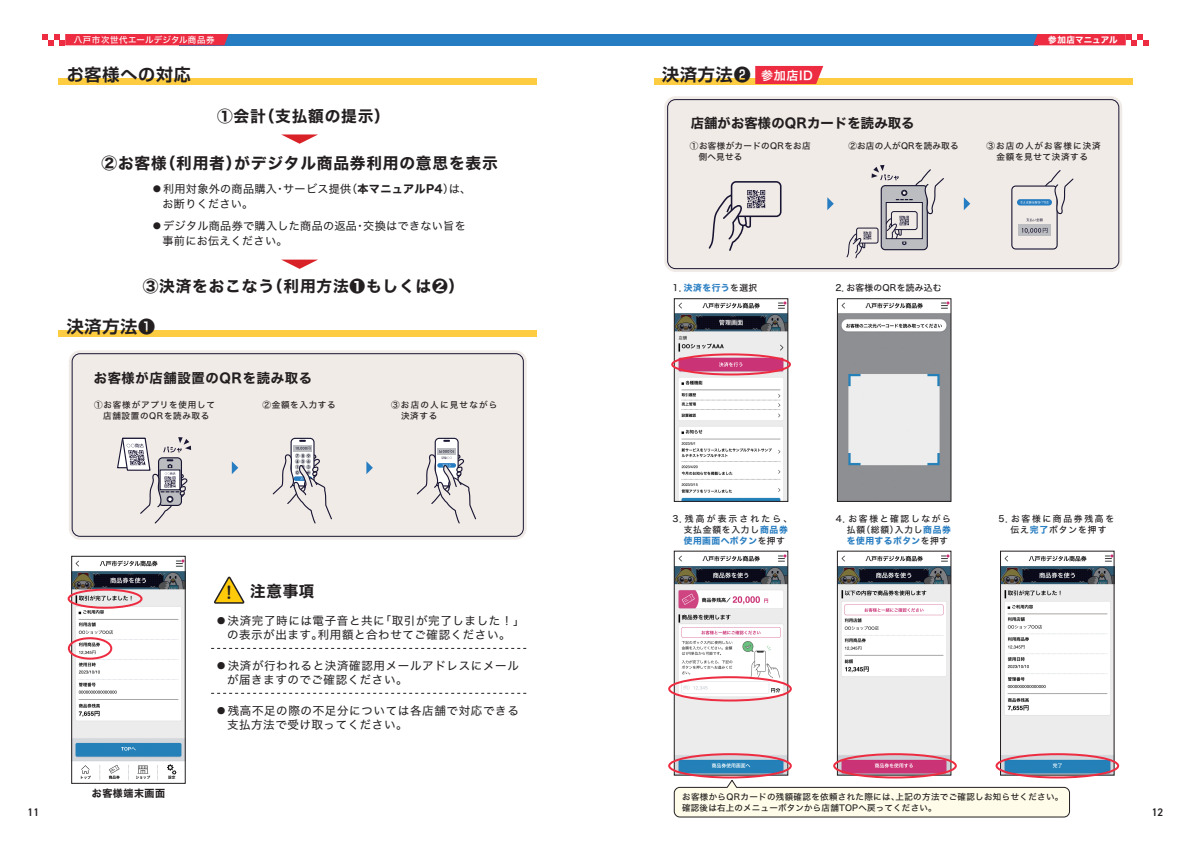
<style>
.page{position:relative;width:1191px;height:842px;background:#fff}
.page>*{position:absolute;margin:0;border:0;box-sizing:border-box;transform-origin:0 0}
.t1{font:17.5px "DNP Shuei M Go Std B";color:#231f20}
.t2{font:700 17px "Shin Go Pr 5 De";letter-spacing:.05em;color:#231f20}
.t3{font:15.7px "Hiragino Sans W7";letter-spacing:.05em;color:#231f20}
.t4{font:15.5px "Hiragino Sans W7";color:#231f20}
.t5{font:13.3px "Hiragino Sans W7";letter-spacing:.01em;color:#231f20}
.t6{font:13.3px "Hiragino Sans W7";letter-spacing:.05em;color:#231f20}
.t7{font:12px "Hiragino Sans W6";letter-spacing:.05em;color:#fff}
.t8{font:11.5px/14px "Hiragino Sans W4";letter-spacing:.055em;color:#231f20}
.t9{font:11.1px/15px "Hiragino Sans W4";letter-spacing:.03em;color:#231f20}
.t10{font:600 11px "DIN2014";color:#231f20}
.t11{font:10px "Hiragino Sans W7";letter-spacing:.05em;color:#231f20}
.t12{font:8.8px/11.2px "Hiragino Sans W5";letter-spacing:.185em;color:#231f20;text-align:right}
.t13{font:8.8px/11.2px "Hiragino Sans W5";letter-spacing:.245em;color:#231f20}
.t14{font:8.8px "Hiragino Sans W7";letter-spacing:.05em;color:#277dc1}
.t15{font:8.8px/11.2px "Hiragino Sans W5";letter-spacing:.19em;color:#231f20;text-align:center}
.t16{font:8.8px "Hiragino Sans W5";letter-spacing:.025em;color:#231f20}
.t17{font:8.8px "Hiragino Sans W5";letter-spacing:.1em;color:#231f20}
.t18{font:8.6px/10.9px "Hiragino Sans W5";letter-spacing:.095em;color:#231f20;text-align:center}
.t19{font:8.6px/10.9px "Hiragino Sans W5";letter-spacing:.12em;color:#231f20;text-align:center}
.t20{font:8.6px/10.9px "Hiragino Sans W5";letter-spacing:.04em;color:#231f20}
.t21{font:8.6px/10.9px "Hiragino Sans W5";letter-spacing:.14em;color:#231f20}
.t22{font:8.6px "Hiragino Sans W5";letter-spacing:.025em;color:#231f20}
.t23{font:8.6px "Hiragino Sans W5";letter-spacing:.075em;color:#231f20}
.t24{font:8.5px/11px "Hiragino Sans W5";letter-spacing:.04em;color:#231f20}
.t25{font:8.5px "Hiragino Sans W5";letter-spacing:.05em;color:#fff}
.t26{font:8.5px "Hiragino Sans W7";color:#fff}
.s1{font-family:"Hiragino Sans W7"}
.s2{font-family:"Hiragino Sans W7";color:#277dc1}
.s3{font-family:"Hiragino Sans W5";color:#231f20}
</style>
<div class="page">
<div style="left:69px;top:350px;width:458px;height:190px;background:#f1ebe7;border-radius:11px"></div>
<div style="left:72px;top:354px;width:451px;height:182px;border:1px solid #181532;border-radius:8px"></div>
<div style="left:58px;top:79px;width:479px;height:6px;background:#fecc41"></div>
<div style="left:58px;top:330px;width:479px;height:7px;background:#fecc41"></div>
<div style="left:654px;top:79px;width:478px;height:6px;background:#fecc41"></div>
<img style="left:73px;top:559px;width:110px;height:222px">
<div style="left:71px;top:556px;width:114px;height:227px;border:1px solid #231f20"></div>
<div style="left:68px;top:589px;width:74px;height:20px;border:2px solid #ed2c41;border-radius:50%"></div>
<div style="left:68px;top:637px;width:44px;height:23px;border:2px solid #ed2c41;border-radius:50%"></div>
<svg style="left:282px;top:260px;width:35px;height:9px"></svg>
<svg style="left:281px;top:134px;width:37px;height:10px"></svg>
<svg style="left:232px;top:461px;width:6px;height:13px"></svg>
<svg style="left:366px;top:461px;width:7px;height:13px"></svg>
<div style="left:290px;top:438px;width:24px;height:48px;border:1px solid #181532;border-radius:4px"></div>
<svg style="left:272px;top:440px;width:60px;height:84px"></svg>
<div style="left:435px;top:438px;width:23px;height:48px;background:#fff;border-radius:4px"></div>
<div style="left:435px;top:438px;width:24px;height:48px;border:1px solid #181532;border-radius:4px"></div>
<svg style="left:443px;top:440px;width:7px;height:2px"></svg>
<div style="left:437px;top:448px;width:19px;height:7px;background:#bcbdc0"></div>
<svg style="left:416px;top:449px;width:61px;height:75px"></svg>
<svg style="left:117px;top:437px;width:74px;height:87px"></svg>
<svg style="left:214px;top:576px;width:31px;height:28px"></svg>
<div style="left:664px;top:96px;width:458px;height:176px;background:#f1ebe7;border-radius:11px"></div>
<div style="left:667px;top:99px;width:452px;height:170px;border:1px solid #181532;border-radius:8px"></div>
<img style="left:676px;top:301px;width:110px;height:199px">
<div style="left:674px;top:298px;width:114px;height:204px;border:1px solid #231f20"></div>
<div style="left:671px;top:353px;width:120px;height:22px;border:2px solid #ed2c41;border-radius:50%"></div>
<img style="left:839px;top:301px;width:110px;height:199px">
<div style="left:837px;top:298px;width:114px;height:204px;border:1px solid #231f20"></div>
<img style="left:676px;top:554px;width:110px;height:219px">
<div style="left:674px;top:551px;width:114px;height:224px;border:1px solid #231f20"></div>
<div style="left:668px;top:676px;width:124px;height:25px;border:2px solid #ed2c41;border-radius:50%"></div>
<div style="left:668px;top:753px;width:124px;height:25px;border:2px solid #ed2c41;border-radius:50%"></div>
<img style="left:839px;top:554px;width:110px;height:219px">
<div style="left:837px;top:551px;width:114px;height:224px;border:1px solid #231f20"></div>
<img style="left:1002px;top:554px;width:110px;height:219px">
<div style="left:1000px;top:551px;width:114px;height:224px;border:1px solid #231f20"></div>
<svg style="left:827px;top:197px;width:6px;height:13px"></svg>
<svg style="left:963px;top:197px;width:7px;height:13px"></svg>
<div style="left:1011px;top:185px;width:46px;height:65px;border:1px solid #181532;border-radius:4px"></div>
<div style="left:1018px;top:225px;width:32px;height:11px;background:#bcbdc0"></div>
<svg style="left:1021px;top:228px;width:26px;height:6px"></svg>
<div style="left:1017px;top:199px;width:35px;height:6px;background:#277dc1;border-radius:3px"></div>
<svg style="left:1020px;top:170px;width:54px;height:51px"></svg>
<div style="left:731px;top:181px;width:50px;height:36px;border:2px solid #181532;border-radius:5px"></div>
<svg style="left:708px;top:190px;width:57px;height:61px"></svg>
<svg style="left:846px;top:165px;width:98px;height:94px"></svg>
<div style="left:886px;top:202px;width:36px;height:37px;border:1px solid #181532"></div>
<div style="left:833px;top:753px;width:123px;height:25px;border:2px solid #ed2c41;border-radius:50%"></div>
<div style="left:995px;top:753px;width:124px;height:25px;border:2px solid #ed2c41;border-radius:50%"></div>
<svg style="left:674px;top:780px;width:396px;height:37px"></svg>
<svg style="left:211px;top:648px;width:316px;height:1px"></svg>
<svg style="left:211px;top:693px;width:316px;height:1px"></svg>
<svg style="left:755px;top:66px;width:68px;height:18px"></svg>
<div style="left:179px;top:34px;width:858px;height:11px;background:#277dc1"></div>
<svg style="left:43px;top:34px;width:186px;height:11px;background:#eb394d"></svg>
<svg style="left:1033px;top:34px;width:115px;height:11px"></svg>
<p class="t25" style="left:74px;top:32px;width:142px">八戸市次世代エールデジタル商品券</p>
<p class="t26" style="left:1048px;top:33px;width:71px">参加店マニュアル</p>
<h2 class="t2" style="left:67px;top:61px;width:126px">お客様への対応</h2>
<h3 class="t3" style="left:217px;top:103px;width:174px">①会計（支払額の提示）</h3>
<h3 class="t3" style="left:101px;top:150px;width:398px">②お客様（利用者）がデジタル商品券利用の意思を表示</h3>
<p class="t9" style="left:163px;top:180px;width:310px;text-indent:-11px">●利用対象外の商品購入・サービス提供（<span class="s1">本マニュアルP4</span>）は、お断りください。</p>
<p class="t9" style="left:163px;top:217px;width:305px;text-indent:-11px">●デジタル商品券で購入した商品の返品・交換はできない旨を事前にお伝えください。</p>
<h3 class="t3" style="left:143px;top:273px;width:323px">③決済をおこなう（利用方法❶もしくは❷）</h3>
<h2 class="t2" style="left:67px;top:313px;width:90px">決済方法❶</h2>
<p class="t6" style="left:94px;top:368px;width:220px">お客様が店舗設置のQRを読み取る</p>
<p class="t18" style="left:94px;top:398px;width:122px">①お客様がアプリを使用して店舗設置のQRを読み取る</p>
<p class="t23" style="left:263px;top:397px;width:74px">②金額を入力する</p>
<p class="t21" style="left:401px;top:398px;width:98px;text-indent:-10px">③お店の人に見せながら決済する</p>
<h1 class="t1" style="left:227px;top:580px;width:7px">!</h1>
<h3 class="t4" style="left:250px;top:579px;width:66px">注意事項</h3>
<p class="t8" style="left:215px;top:612px;width:311px;text-align:center">●決済完了時には電子音と共に「取引が完了しました！」の表示が出ます。利用額と合わせてご確認ください。</p>
<p class="t8" style="left:227px;top:657px;width:293px;text-indent:-12px">●決済が行われると決済確認用メールアドレスにメールが届きますのでご確認ください。</p>
<p class="t8" style="left:227px;top:702px;width:293px;text-indent:-12px">●残高不足の際の不足分については各店舗で対応できる支払方法で受け取ってください。</p>
<h2 class="t2" style="left:662px;top:61px;width:90px">決済方法❷</h2>
<p class="t7" style="left:761px;top:65px;width:53px">参加店ID</p>
<p class="t5" style="left:690px;top:112px;width:225px">店舗がお客様のQRカードを読み取る</p>
<p class="t20" style="left:698px;top:140px;width:113px;text-indent:-9px">①お客様がカードのQRをお店側へ見せる</p>
<p class="t22" style="left:848px;top:138px;width:112px">②お店の人がQRを読み取る</p>
<p class="t19" style="left:986px;top:140px;width:116px">③お店の人がお客様に決済金額を見せて決済する</p>
<p class="t17" style="left:672px;top:279px;width:86px">1．<span class="s2">決済を行う</span>を選択</p>
<p class="t16" style="left:835px;top:279px;width:108px">2．お客様のQRを読み込む</p>
<p class="t13" style="left:684px;top:512px;width:110px;text-indent:-11px">3．残高が表示されたら、支払金額を入力し<span class="s2">商品券</span></p>
<p class="t14" style="left:684px;top:534px;width:103px">使用画面へボタン<span class="s3">を押す</span></p>
<p class="t12" style="left:835px;top:512px;width:117px">4．お客様と確認しながら払額（総額）入力し<span class="s2">商品券</span></p>
<p class="t14" style="left:847px;top:534px;width:103px">を使用するボタン<span class="s3">を押す</span></p>
<p class="t15" style="left:998px;top:512px;width:117px">5．お客様に商品券残高を伝え<span class="s2">完了</span>ボタンを押す</p>
<p class="t11" style="left:92px;top:785px;width:74px">お客様端末画面</p>
<p class="t24" style="left:682px;top:791px;width:387px">お客様からQRカードの残額確認を依頼された際には、上記の方法でご確認しお知らせください。　確認後は右上のメニューボタンから店舗TOPへ戻ってください。</p>
<p class="t10" style="left:28px;top:805px;width:13px">11</p>
<p class="t10" style="left:1151px;top:805px;width:13px">12</p>
</div>
